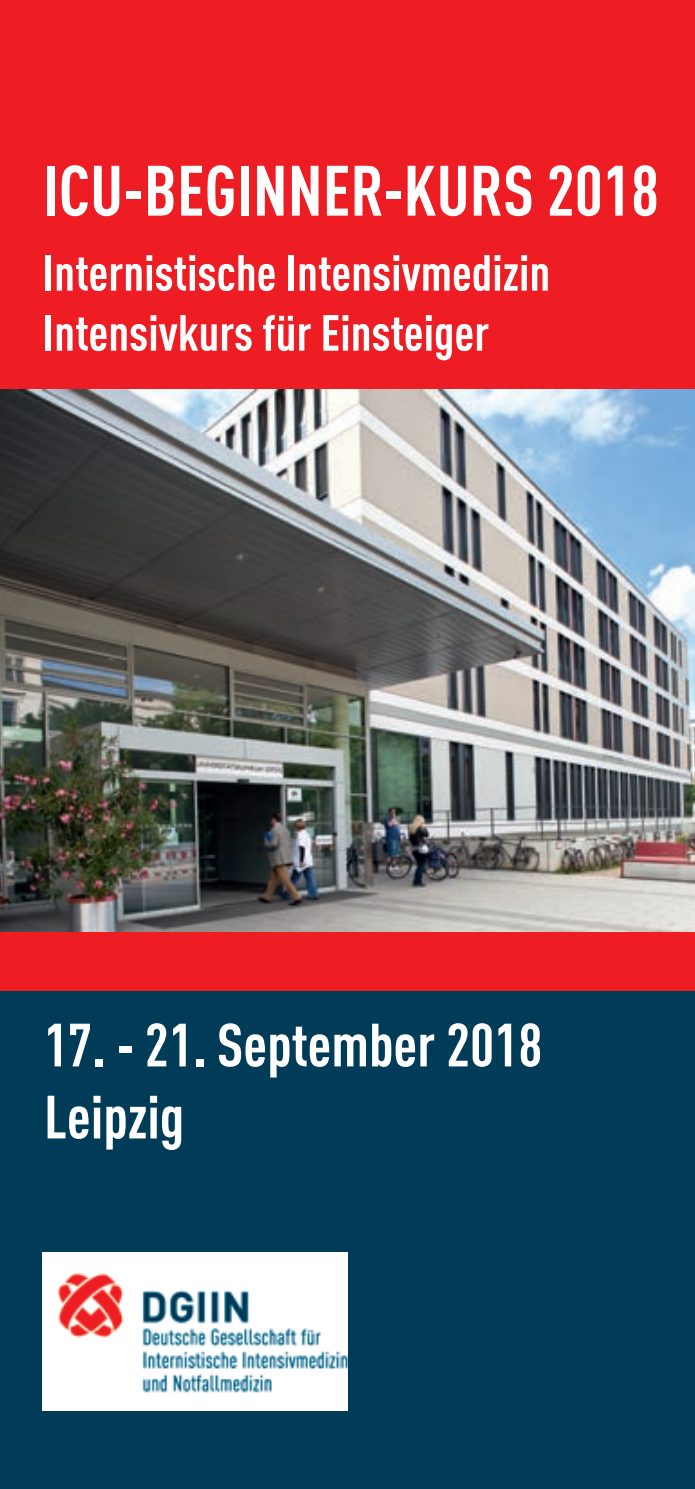
<style>
.page{position:relative;width:695px;height:1489px;background:#fff}
.page>*{position:absolute;margin:0;border:0;box-sizing:border-box;transform-origin:0 0}
.t1{font:700 condensed 70px "DIN Pro";color:#fff}
.t2{font:700 condensed 60px/72px "DIN Pro";color:#fff}
.t3{font:700 condensed 50px/60px "DIN Pro";color:#fff}
</style>
<div class="page">
<div style="left:0;top:990px;width:694px;height:498px;background:#003b57"></div>
<div style="left:0;top:0;width:694px;height:390px;background:#ee1d23"></div>
<img style="left:0;top:390px;width:694px;height:542px">
<div style="left:0;top:932px;width:694px;height:58px;background:#ee1d23"></div>
<img style="left:43px;top:1252px;width:304px;height:158px">
<h1 class="t1" style="left:43px;top:139px;width:618px">ICU-BEGINNER-KURS 2018</h1>
<p class="t3" style="left:43px;top:239px;width:509px">Internistische Intensivmedizin<br>Intensivkurs für Einsteiger</p>
<p class="t2" style="left:44px;top:1004px;width:500px">17. - 21. September 2018<br>Leipzig</p>
</div>
